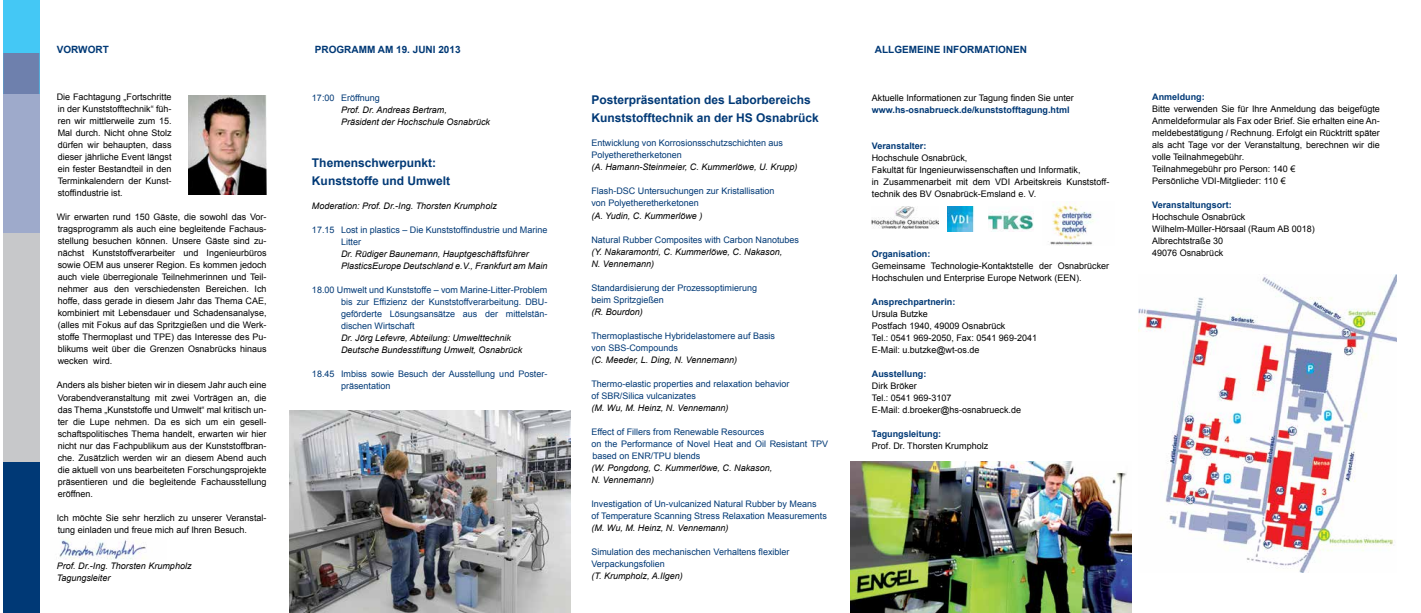
<style>
.page{position:relative;width:1421px;height:613px;background:#fff}
.page>*{position:absolute;margin:0;border:0;box-sizing:border-box;transform-origin:0 0}
.t1{font:700 12px/18px "Arial";color:#003976}
.t2{font:700 10px "Arial";color:#003976}
.t3{font:9px/12px "Arial";color:#000}
.t4{font:9px/12px "Arial";color:#003976}
.t5{font:italic 9px/12px "Arial";color:#000}
.t6{font:700 9px "Arial";color:#003976}
</style>
<div class="page">
<div style="left:3px;top:0;width:36px;height:139px;background:#44c8f5"></div>
<div style="left:3px;top:457px;width:36px;height:155px;background:#003976"></div>
<div style="left:3px;top:53px;width:36px;height:42px;background:#6e80ad;border:1px solid #6e80ad"></div>
<div style="left:3px;top:95px;width:36px;height:155px;background:#9eaacb"></div>
<div style="left:3px;top:233px;width:36px;height:229px;background:#c7c8ca"></div>
<img style="left:189px;top:95px;width:77px;height:99px">
<img style="left:289px;top:410px;width:281px;height:202px">
<img style="left:850px;top:461px;width:281px;height:151px">
<img style="left:1138px;top:274px;width:258px;height:298px">
<img style="left:59px;top:537px;width:87px;height:22px">
<img style="left:871px;top:206px;width:67px;height:23px">
<img style="left:947px;top:206px;width:27px;height:26px">
<img style="left:988px;top:214px;width:45px;height:18px">
<img style="left:1048px;top:203px;width:46px;height:42px">
<p class="t2" style="left:57px;top:43px;width:51px">vorwort</p>
<p class="t2" style="left:315px;top:43px;width:147px">programm am 19. Juni 2013</p>
<p class="t2" style="left:874px;top:43px;width:154px">Allgemeine Informationen</p>
<p class="t3" style="left:57px;top:91px;width:116px;text-align:justify">Die Fachtagung „Fortschritte in der Kunststofftechnik“ füh&shy;ren wir mittlerweile zum 15.<br>Mal durch. N icht ohne Stolz dürfen wir behaupten, dass dieser jährliche Event längst ein fester Bestandteil in den Terminkalendern der Kunst&shy;stoffindustrie ist.</p>
<p class="t3" style="left:57px;top:211px;width:211px;text-align:justify">Wir erwarten rund 150 Gäste, die sowohl das Vor&shy;tragsprogramm als auch eine begleitende Fachaus&shy;stellung besuchen können. U nsere Gäste sind zu&shy;nächst Kunststoffverarbeiter und I ngenieurbüros sowie OEM aus unserer Region. Es kommen jedoch auch viele überregionale Teilnehmerinnen und Teil&shy;nehmer aus den verschiedensten Bereichen. Ich hoffe, dass gerade in diesem Jahr das Thema CAE, kombiniert mit Lebensdauer und Schadensanalyse, (alles mit Fokus auf das Spritzgießen und die Werk&shy;stoffe Thermoplast und TPE) das I nteresse des Pu&shy;blikums weit über die Grenzen Osnabrücks hinaus wecken wird.</p>
<p class="t3" style="left:57px;top:379px;width:211px;text-align:justify">Anders als bisher bieten wir in diesem Jahr auch eine Vorabendveranstaltung mit zwei Vorträgen an, die das Thema „Kunststoffe und U mwelt“ mal kritisch un&shy;ter die Lupe nehmen. Da es sich um ein gesell&shy;schaftspolitisches Thema handelt, erwarten wir hier nicht nur das Fachpublikum aus der Kunststoffbran&shy;che. Zusätzlich werden wir an diesem Abend auch die aktuell von uns bearbeiteten Forschungsprojekte präsentieren und die begleitende Fachausstellung eröffnen.</p>
<p class="t3" style="left:57px;top:511px;width:211px">Ich möchte Sie sehr herzlich zu unserer Veranstal&shy;tung einladen und freue mich auf I hren Besuch.</p>
<p class="t5" style="left:57px;top:559px;width:136px">Prof. Dr.-Ing. Thorsten Krumpholz<br>Tagungsleiter</p>
<p class="t4" style="left:312px;top:91px;width:69px">17:00 Eröffnung</p>
<p class="t5" style="left:341px;top:103px;width:151px">Prof. Dr. Andreas Bertram,<br>Präsident der Hochschule Osnabrück</p>
<h1 class="t1" style="left:312px;top:154px;width:139px">Themenschwerpunkt:<br>Kunststoffe und Umwelt</h1>
<p class="t5" style="left:312px;top:200px;width:186px">Moderation: Prof. Dr.-Ing. Thorsten Krumpholz</p>
<p class="t4" style="left:341px;top:223px;width:208px;text-indent:-29px">17.15 Lost in plastics – Die Kunststoffindustrie und Marine<br>Litter</p>
<p class="t5" style="left:341px;top:247px;width:208px">Dr. Rüdiger Baunemann, Hauptgeschäftsführer<br>PlasticsEurope Deutschland e.V., Frankfurt am Main</p>
<p class="t4" style="left:341px;top:283px;width:208px;text-align:justify;text-indent:-29px">18.00 U mwelt und Kunststoffe – vom Marine-Litter-Problem bis zur Effizienz der Kunststoffverarbeitung. DBU&shy;geförderte Lösungsansätze aus der mittelstän&shy;dischen Wirtschaft</p>
<p class="t5" style="left:341px;top:331px;width:183px">Dr. Jörg Lefevre, Abteilung: Umwelttechnik<br>Deutsche Bundesstiftung Umwelt, Osnabrück</p>
<p class="t4" style="left:341px;top:367px;width:208px;text-indent:-29px">18.45 I mbiss sowie Besuch der Ausstellung und Poster&shy;präsentation</p>
<h1 class="t1" style="left:591px;top:91px;width:229px">Posterpräsentation des Laborbereichs<br>Kunststofftechnik an der HS Osnabrück</h1>
<p class="t4" style="left:591px;top:137px;width:193px">Entwicklung von Korrosionsschutzschichten aus<br>Polyetheretherketonen</p>
<p class="t5" style="left:591px;top:161px;width:208px">(A. Hamann-Steinmeier, C. Kummerlöwe, U. Krupp)</p>
<p class="t4" style="left:591px;top:185px;width:185px">Flash-DSC U ntersuchungen zur Kristallisation von Polyetheretherketonen</p>
<p class="t5" style="left:591px;top:209px;width:113px">(A. Yudin, C. Kummerlöwe )</p>
<p class="t4" style="left:591px;top:233px;width:209px">N atural Rubber Composites with Carbon N anotubes</p>
<p class="t5" style="left:591px;top:245px;width:192px">(Y. Nakaramontri, C. Kummerlöwe, C. Nakason,<br>N. Vennemann)</p>
<p class="t4" style="left:591px;top:281px;width:167px">Standardisierung der Prozessoptimierung beim Spritzgießen</p>
<p class="t5" style="left:591px;top:305px;width:53px">(R. Bourdon)</p>
<p class="t4" style="left:591px;top:329px;width:185px">Thermoplastische Hybridelastomere auf Basis von SBS-Compounds</p>
<p class="t5" style="left:591px;top:353px;width:147px">(C. Meeder, L. Ding, N. Vennemann)</p>
<p class="t4" style="left:591px;top:377px;width:200px">Thermo-elastic properties and relaxation behavior of SBR/Silica vulcanizates</p>
<p class="t5" style="left:591px;top:401px;width:139px">(M. Wu, M. Heinz, N. Vennemann)</p>
<p class="t4" style="left:591px;top:425px;width:238px">Effect of Fillers from Renewable Resources<br>on the Performance of Novel Heat and Oil Resistant TPV based on EN R/TPU blends</p>
<p class="t5" style="left:591px;top:461px;width:182px">(W. Pongdong, C. Kummerlöwe, C. Nakason,<br>N. Vennemann)</p>
<p class="t4" style="left:591px;top:497px;width:237px">I nvestigation of U n-vulcanized Natural Rubber by Means<br>of Temperature Scanning Stress Relaxation Measurements</p>
<p class="t5" style="left:591px;top:521px;width:139px">(M. Wu, M. Heinz, N. Vennemann)</p>
<p class="t4" style="left:591px;top:545px;width:200px">Simulation des mechanischen Verhaltens flexibler<br>Verpackungsfolien</p>
<p class="t5" style="left:591px;top:569px;width:93px">(T. Krumpholz, A.Ilgen)</p>
<p class="t3" style="left:871px;top:91px;width:203px">Aktuelle Informationen zur Tagung finden Sie unter</p>
<p class="t6" style="left:871px;top:103px;width:199px">www.hs-osnabrueck.de/kunststofftagung.html</p>
<p class="t6" style="left:871px;top:139px;width:56px">Veranstalter:</p>
<p class="t3" style="left:871px;top:151px;width:239px">Hochschule Osnabrück,<br>Fakultät für I ngenieurwissenschaften und I nformatik,<br>in Zusammenarbeit mit dem VDI Arbeitskreis Kunststoff&shy;technik des BV Osnabrück-Emsland e. V.</p>
<p class="t6" style="left:871px;top:247px;width:60px">Organisation:</p>
<p class="t3" style="left:871px;top:259px;width:239px">Gemeinsame Technologie-Kontaktstelle der Osnabrücker<br>Hochschulen und Enterprise Europe Network (EEN ).</p>
<p class="t6" style="left:871px;top:295px;width:85px">Ansprechpartnerin:</p>
<p class="t3" style="left:871px;top:307px;width:167px">U rsula Butzke<br>Postfach 1940, 49009 Osnabrück<br>Tel.: 0541 969-2050, Fax: 0541 969-2041<br>E-Mail: u.butzke@wt-os.de</p>
<p class="t6" style="left:871px;top:367px;width:56px">Ausstellung:</p>
<p class="t3" style="left:871px;top:379px;width:151px">Dirk Bröker<br>Tel.: 0541 969-3107<br>E-Mail: d.broeker@hs-osnabrueck.de</p>
<p class="t6" style="left:871px;top:427px;width:71px">Tagungsleitung:</p>
<p class="t3" style="left:871px;top:439px;width:118px">Prof. Dr. Thorsten Krumpholz</p>
<p class="t6" style="left:1152px;top:91px;width:54px">Anmeldung:</p>
<p class="t3" style="left:1152px;top:103px;width:229px">Bitte verwenden Sie für I hre Anmeldung das beigefügte Anmeldeformular als Fax oder Brief. Sie erhalten eine An&shy;meldebestätigung / Rechnung. Erfolgt ein Rücktritt später als acht Tage vor der Veranstaltung, berechnen wir die volle Teilnahmegebühr.<br>Teilnahmegebühr pro Person: 140 €<br>Persönliche VDI-Mitglieder: 110 €</p>
<p class="t6" style="left:1152px;top:199px;width:81px">Veranstaltungsort:</p>
<p class="t3" style="left:1152px;top:211px;width:164px">Hochschule Osnabrück<br>Wilhelm-Müller-Hörsaal (Raum AB 0018)<br>Albrechtstraße 30<br>49076 Osnabrück</p>
</div>
